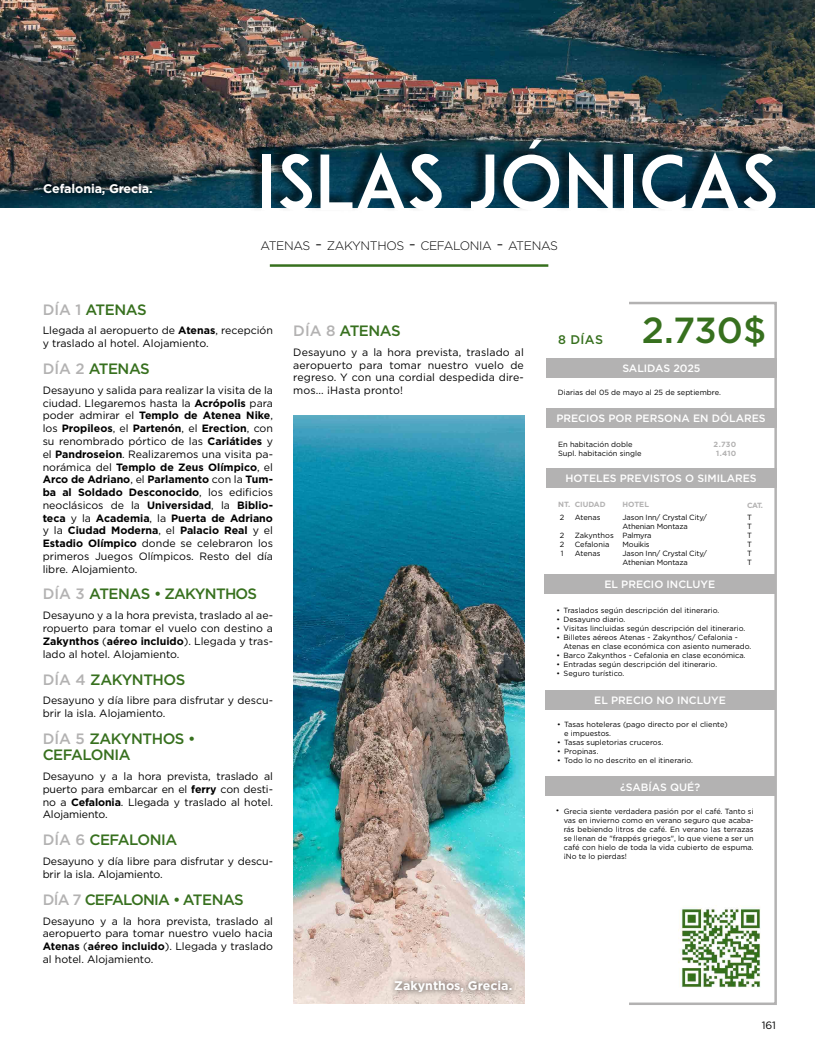
<style>
.page{position:relative;width:815px;height:1053px;background:#fff}
.page>*{position:absolute;margin:0;border:0;box-sizing:border-box;transform-origin:0 0}
.t1{font:75px "ADAM.CGPRO";color:#fff}
.t2{font:500 36.25px "Gotham";color:#37701e}
.t3{font:500 15px/16.2px "Gotham";letter-spacing:-.03em;color:#37701e}
.t4{font:500 15px "Gotham";letter-spacing:-.05em;color:#37701e}
.t5{font:700 12.5px "Gotham";letter-spacing:-.01em;color:#fff}
.t6{font:500 12.5px "Gotham";color:#37701e}
.t7{font:300 12.25px "Gotham";letter-spacing:-.03em;color:#000}
.t8{font:10.62px/12.8px "Gotham";color:#000;text-align:justify}
.t9{font:500 10.62px "Gotham";color:#fff}
.t10{font:10.62px "Gotham";color:#010202}
.t11{font:7.5px/9px "Gotham";color:#000}
.t12{font:7.5px/9px "Gotham";letter-spacing:-.02em;color:#000}
.t13{font:700 7.5px/9px "Gotham";color:#b3b2b2;text-align:center}
.s1{font-size:17.5px}
.s2{color:#b3b2b2}
.s3{font-weight:700}
</style>
<div class="page">
<img style="left:294px;top:415px;width:230px;height:588px">
<div style="left:628px;top:302px;width:149px;height:702px;border:2px solid #b3b2b2"></div>
<img style="left:0;top:0;width:815px;height:207px">
<hr style="left:270px;top:264px;width:278px;height:3px;background:#37701e">
<div style="left:247px;top:128px;width:527px;height:85px;background:#000;opacity:.6"></div>
<div style="left:38px;top:177px;width:120px;height:24px;background:#000;opacity:.75"></div>
<img style="left:681px;top:905px;width:80px;height:83px">
<div style="left:546px;top:358px;width:231px;height:19px;background:#b3b2b2"></div>
<div style="left:546px;top:408px;width:230px;height:19px;background:#b3b2b2"></div>
<div style="left:546px;top:468px;width:231px;height:19px;background:#b3b2b2"></div>
<div style="left:545px;top:574px;width:230px;height:19px;background:#b3b2b2"></div>
<div style="left:545px;top:690px;width:230px;height:19px;background:#b3b2b2"></div>
<div style="left:545px;top:776px;width:230px;height:20px;background:#b3b2b2"></div>
<div style="left:389px;top:974px;width:129px;height:24px;background:#000;opacity:.75"></div>
<p class="t5" style="left:43px;top:180px;width:111px">Cefalonia, Grecia.</p>
<h1 class="t1" style="left:256px;top:137px;width:525px">ISLAS JÓNICAS</h1>
<p class="t7" style="left:260px;top:238px;width:299px">ATENAS <span class="s1">-</span> ZAKYNTHOS <span class="s1">-</span> CEFALONIA <span class="s1">-</span> ATENAS</p>
<h3 class="t3" style="left:43px;top:301px;width:105px"><span class="s2">DÍA 1</span> ATENAS</h3>
<p class="t8" style="left:43px;top:324px;width:232px">Llegada al aeropuerto de <span class="s3">Atenas</span>, recepción y traslado al hotel. Alojamiento.</p>
<h3 class="t3" style="left:43px;top:360px;width:109px"><span class="s2">DÍA 2</span> ATENAS</h3>
<p class="t8" style="left:43px;top:383px;width:232px">Desayuno y salida para realizar la visita de la ciudad. Llegaremos hasta la <span class="s3">Acrópolis</span> para poder admirar el <span class="s3">Templo de Atenea Nike</span>, los <span class="s3">Propileos</span>, el <span class="s3">Partenón</span>, el <span class="s3">Erection</span>, con su renombrado pórtico de las <span class="s3">Cariátides</span> y el <span class="s3">Pandroseion</span>. Realizaremos una visita pa&shy;norámica del <span class="s3">Templo de Zeus Olímpico</span>, el <span class="s3">Arco de Adriano</span>, el <span class="s3">Parlamento</span> con la <span class="s3">Tum&shy;ba al Soldado Desconocido</span>, los edificios neoclásicos de la <span class="s3">Universidad</span>, la <span class="s3">Biblio&shy;teca</span> y la <span class="s3">Academia</span>, la <span class="s3">Puerta de Adriano </span>y la <span class="s3">Ciudad Moderna</span>, el <span class="s3">Palacio Real</span> y el <span class="s3">Estadio Olímpico</span> donde se celebraron los primeros Juegos Olímpicos. Resto del día libre. Alojamiento.</p>
<h3 class="t4" style="left:43px;top:584px;width:216px"><span class="s2">DÍA 3</span> ATENAS • ZAKYNTHOS</h3>
<p class="t8" style="left:43px;top:609px;width:232px">Desayuno y a la hora prevista, traslado al ae&shy;ropuerto para tomar el vuelo con destino a <span class="s3">Zakynthos</span> (<span class="s3">aéreo incluido</span>). Llegada y tras&shy;lado al hotel. Alojamiento.</p>
<h3 class="t3" style="left:43px;top:670px;width:144px"><span class="s2">DÍA 4</span> ZAKYNTHOS</h3>
<p class="t8" style="left:43px;top:694px;width:232px">Desayuno y día libre para disfrutar y descu&shy;brir la isla. Alojamiento.</p>
<h3 class="t3" style="left:43px;top:730px;width:154px"><span class="s2">DÍA 5</span> ZAKYNTHOS •<br>CEFALONIA</h3>
<p class="t8" style="left:43px;top:769px;width:232px">Desayuno y a la hora prevista, traslado al puerto para embarcar en el <span class="s3">ferry</span> con desti&shy;no a <span class="s3">Cefalonia</span>. Llegada y traslado al hotel.<br>Alojamiento.</p>
<h3 class="t3" style="left:43px;top:831px;width:136px"><span class="s2">DÍA 6</span> CEFALONIA</h3>
<p class="t8" style="left:43px;top:854px;width:232px">Desayuno y día libre para disfrutar y descu&shy;brir la isla. Alojamiento.</p>
<h3 class="t4" style="left:43px;top:889px;width:203px"><span class="s2">DÍA 7</span> CEFALONIA • ATENAS</h3>
<p class="t8" style="left:43px;top:914px;width:232px">Desayuno y a la hora prevista, traslado al aeropuerto para tomar nuestro vuelo hacia <span class="s3">Atenas</span> (<span class="s3">aéreo incluido</span>). Llegada y traslado al hotel. Alojamiento.</p>
<h3 class="t3" style="left:293px;top:322px;width:109px"><span class="s2">DÍA 8</span> ATENAS</h3>
<p class="t8" style="left:293px;top:345px;width:232px">Desayuno y a la hora prevista, traslado al aeropuerto para tomar nuestro vuelo de regreso. Y con una cordial despedida dire&shy;mos... ¡Hasta pronto!</p>
<p class="t5" style="left:394px;top:977px;width:120px">Zakynthos, Grecia.</p>
<p class="t6" style="left:558px;top:331px;width:46px">8 DÍAS</p>
<h2 class="t2" style="left:642px;top:306px;width:126px">2.730$</h2>
<p class="t9" style="left:622px;top:361px;width:80px">SALIDAS 2025</p>
<p class="t11" style="left:558px;top:388px;width:165px">Diarias del 05 de mayo al 25 de septiembre.</p>
<p class="t9" style="left:556px;top:411px;width:211px">PRECIOS POR PERSONA EN DÓLARES</p>
<p class="t11" style="left:558px;top:439px;width:85px">En habitación doble<br>Supl. habitación single</p>
<p class="t13" style="left:714px;top:439px;width:24px">2.730<br>1.410</p>
<p class="t9" style="left:565px;top:471px;width:193px">HOTELES PREVISTOS O SIMILARES</p>
<p class="t13" style="left:575px;top:499px;width:33px">CIUDAD</p>
<p class="t13" style="left:623px;top:499px;width:28px">HOTEL</p>
<p class="t13" style="left:747px;top:500px;width:17px">CAT.</p>
<p class="t11" style="left:747px;top:513px;width:6px;text-align:justify">T T T T T T</p>
<p class="t13" style="left:558px;top:499px;width:14px">NT.</p>
<p class="t11" style="left:560px;top:512px;width:6px">2</p>
<p class="t11" style="left:560px;top:530px;width:6px;text-align:justify">2<br>2<br>1</p>
<p class="t12" style="left:623px;top:513px;width:86px">Jason Inn/ Crystal City/<br>Athenian Montaza<br>Palmyra<br>Mouikis<br>Jason Inn/ Crystal City/<br>Athenian Montaza</p>
<p class="t11" style="left:575px;top:512px;width:27px">Atenas</p>
<p class="t11" style="left:575px;top:530px;width:40px">Zakynthos<br>Cefalonia<br>Atenas</p>
<p class="t9" style="left:604px;top:577px;width:112px">EL PRECIO INCLUYE</p>
<p class="t11" style="left:556px;top:606px;width:164px">• Traslados según descripción del itinerario.</p>
<p class="t11" style="left:556px;top:615px;width:70px">• Desayuno diario.</p>
<p class="t11" style="left:556px;top:624px;width:190px">• Visitas lincluidas según descripción del itinerario.</p>
<p class="t11" style="left:564px;top:633px;width:189px;text-indent:-7px">• Billetes aéreos Atenas - Zakynthos/ Cefalonia -<br>Atenas en clase económica con asiento numerado.</p>
<p class="t11" style="left:556px;top:651px;width:191px">• Barco Zakynthos - Cefalonia en clase económica.</p>
<p class="t11" style="left:556px;top:660px;width:162px">• Entradas según descripción del itinerario.</p>
<p class="t11" style="left:556px;top:669px;width:69px">• Seguro turístico.</p>
<p class="t9" style="left:594px;top:693px;width:133px">EL PRECIO NO INCLUYE</p>
<p class="t11" style="left:564px;top:719px;width:165px;text-indent:-7px">• Tasas hoteleras (pago directo por el cliente) e impuestos.</p>
<p class="t11" style="left:557px;top:737px;width:108px">• Tasas supletorias cruceros.</p>
<p class="t11" style="left:557px;top:746px;width:43px">• Propinas.</p>
<p class="t11" style="left:557px;top:755px;width:137px">• Todo lo no descrito en el itinerario.</p>
<p class="t9" style="left:620px;top:779px;width:82px">¿SABÍAS QUÉ?</p>
<p class="t11" style="left:564px;top:806px;width:191px;text-align:justify">Grecia siente verdadera pasión por el café. Tanto si vas en invierno como en verano seguro que acaba&shy;rás bebiendo litros de café. En verano las terrazas se llenan de "frappés griegos", lo que viene a ser un café con hielo de toda la vida cubierto de espuma. ¡No te lo pierdas!</p>
<p class="t11" style="left:556px;top:806px;width:5px">•</p>
<p class="t10" style="left:762px;top:1018px;width:16px">161</p>
</div>
